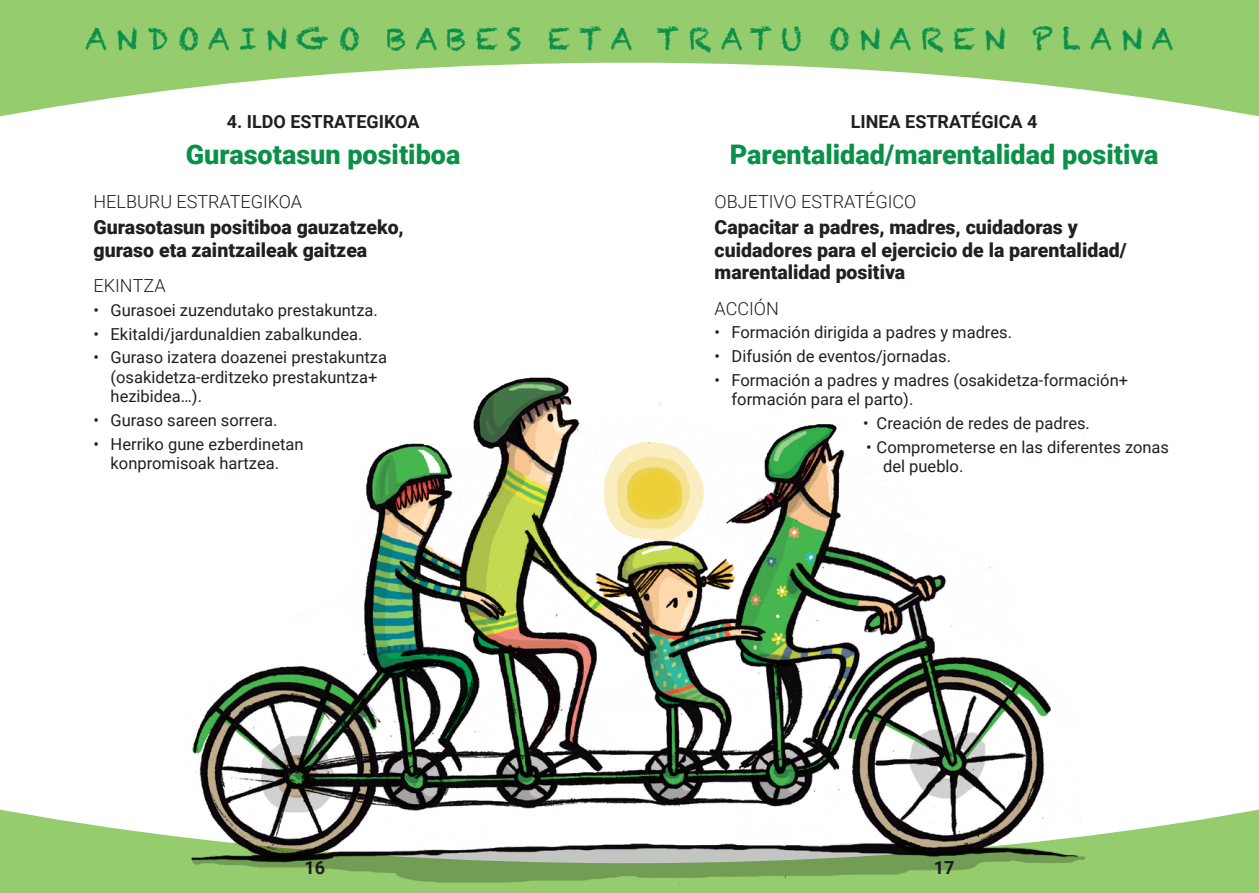
<style>
.page{position:relative;width:1259px;height:893px;background:#94cc6e}
.page>*{position:absolute;margin:0;border:0;box-sizing:border-box;transform-origin:0 0}
.t1{font:30px "Chalkduster";letter-spacing:.3em;color:#0b9049}
.t2{font:900 27px "Roboto";color:#0b9049}
.t3{font:900 19.5px/22.5px "Roboto";color:#231f20}
.t4{font:300 18px "Roboto";color:#231f20}
.t5{font:700 18px "Roboto";color:#231f20}
.t6{font:16.5px/19.5px "Roboto";color:#231f20}
</style>
<div class="page">
<div style="left:0;top:63px;width:1259px;height:774px;background:#fff"></div>
<img style="left:174px;top:363px;width:927px;height:522px">
<h1 class="t1" style="left:85px;top:21px;width:1090px">ANDOAINGO BABES ETA TRATU ONAREN PLANA</h1>
<p class="t5" style="left:227px;top:109px;width:194px">4. ILDO ESTRATEGIKOA</p>
<h2 class="t2" style="left:186px;top:135px;width:276px">Gurasotasun positiboa</h2>
<p class="t4" style="left:94px;top:189px;width:210px">HELBURU ESTRATEGIKOA</p>
<p class="t3" style="left:94px;top:215px;width:312px">Gurasotasun positiboa gauzatzeko, guraso eta zaintzaileak gaitzea</p>
<p class="t4" style="left:94px;top:273px;width:74px">EKINTZA</p>
<p class="t6" style="left:94px;top:300px;width:286px">• Gurasoei zuzendutako prestakuntza.</p>
<p class="t6" style="left:94px;top:323px;width:270px">• Ekitaldi/jardunaldien zabalkundea.</p>
<p class="t6" style="left:111px;top:347px;width:278px;text-indent:-17px">• Guraso izatera doazenei prestakuntza (osakidetza-erditzeko prestakuntza+ hezibidea…).</p>
<p class="t6" style="left:94px;top:410px;width:185px">• Guraso sareen sorrera.</p>
<p class="t6" style="left:94px;top:434px;width:211px;text-align:center">• Herriko gune ezberdinetan konpromisoak hartzea.</p>
<p class="t5" style="left:850px;top:109px;width:188px">LINEA ESTRATÉGICA 4</p>
<h2 class="t2" style="left:730px;top:135px;width:430px">Parentalidad/marentalidad positiva</h2>
<p class="t4" style="left:714px;top:189px;width:203px">OBJETIVO ESTRATÉGICO</p>
<p class="t3" style="left:714px;top:215px;width:413px">Capacitar a padres, madres, cuidadoras y cuidadores para el ejercicio de la parentalidad/ marentalidad positiva</p>
<p class="t4" style="left:714px;top:296px;width:66px">ACCIÓN</p>
<p class="t6" style="left:714px;top:322px;width:299px">• Formación dirigida a padres y madres.</p>
<p class="t6" style="left:714px;top:346px;width:238px">• Difusión de eventos/jornadas.</p>
<p class="t6" style="left:731px;top:370px;width:398px;text-indent:-17px">• Formación a padres y madres (osakidetza-formación+ formación para el parto).</p>
<p class="t6" style="left:863px;top:413px;width:228px">• Creación de redes de padres.</p>
<p class="t6" style="left:883px;top:437px;width:287px;text-indent:-17px">• Comprometerse en las diferentes zonas del pueblo.</p>
<p class="t5" style="left:304px;top:854px;width:22px">16</p>
<p class="t5" style="left:934px;top:854px;width:22px">17</p>
</div>
